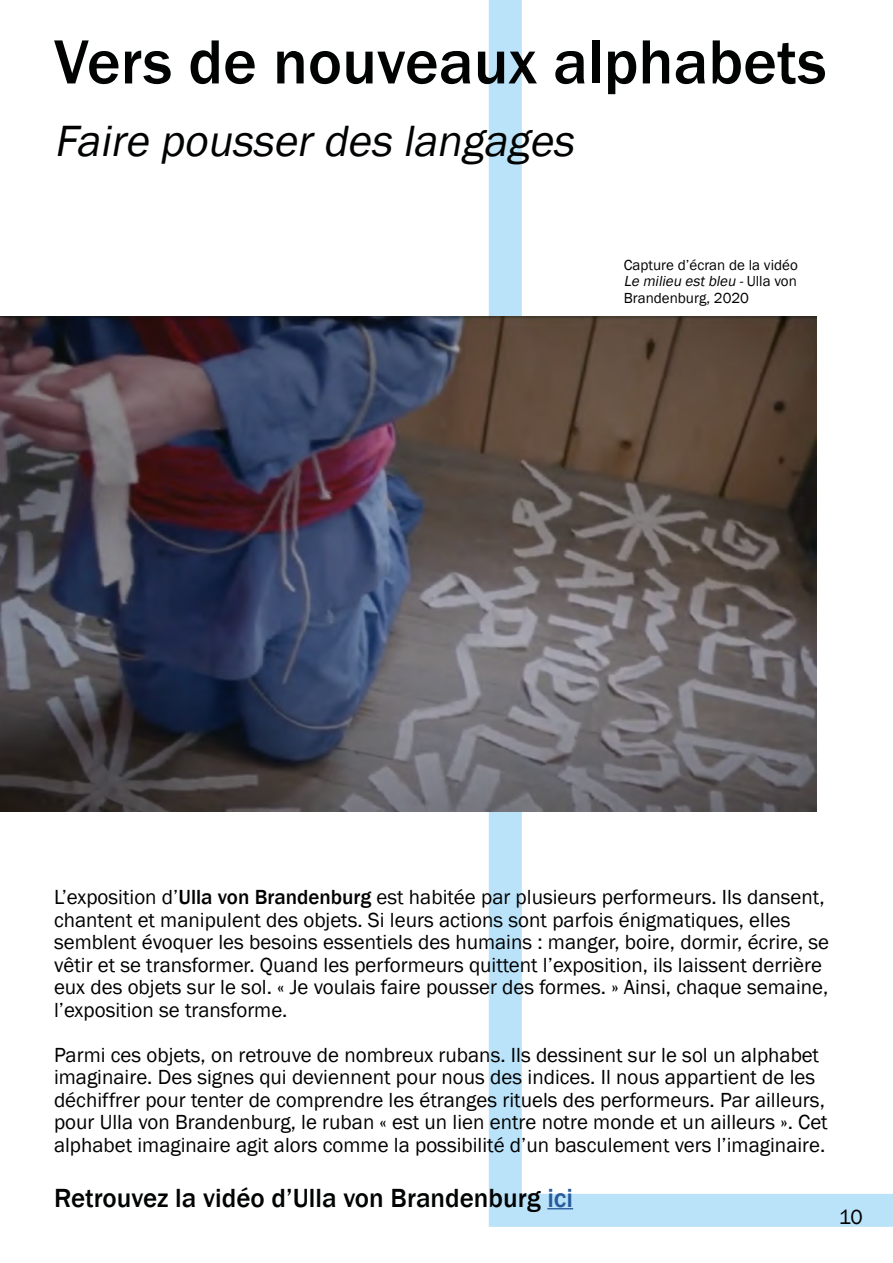
<style>
.page{position:relative;width:893px;height:1263px;background:#fff}
.page>*{position:absolute;margin:0;border:0;box-sizing:border-box;transform-origin:0 0}
.t1{font:500 64.5px "Franklin Gothic";color:#010202}
.t2{font:italic 45px "Franklin Gothic";color:#010202}
.t3{font:500 27px "Franklin Gothic";color:#010202}
.t4{font:21px/22.5px "Franklin Gothic";color:#000}
.t5{font:15px/16.5px "Franklin Gothic";color:#000;text-align:justify}
.s1{font-style:italic}
.s2{font-weight:500}
.s3{color:#275b9b}
</style>
<div class="page">
<svg style="left:489px;top:0;width:404px;height:1227px"></svg>
<img style="left:0;top:316px;width:816px;height:495px">
<svg style="left:547px;top:1208px;width:26px;height:1px"></svg>
<h1 class="t1" style="left:54px;top:22px;width:774px">Vers de nouveaux alphabets</h1>
<h2 class="t2" style="left:54px;top:113px;width:531px">Faire pousserdes langages</h2>
<p class="t5" style="left:624px;top:257px;width:175px">Capture d’écran de la vidéo <span class="s1">Le milieu estbleu -</span>U l l a vo n Brandenburg, 2020</p>
<p class="t4" style="left:54px;top:886px;width:777px">L’exposition d’<span class="s2">Ulla von Brandenburg</span> est habitée par plusieurs performeurs. Ils dansent, chantent et manipulent des objets. Si leurs actions sont parfois énigmatiques, elles semblent évoquer les besoins essentiels des humains : manger, boire, dormir, écrire, se vêtir et se transformer. Quand les performeurs quittent l’exposition, ils laissent derrière eux des objets sur le sol. « Je voulais faire pousser des formes. » Ainsi, chaque semaine, l’exposition se transforme.</p>
<p class="t4" style="left:54px;top:1044px;width:775px">Parmi ces objets, on retrouve de nombreux rubans. Ils dessinent sur le sol un alphabet imaginaire. Des signes qui deviennent pour nous des indices. Il nous appartient de les déchiffrer pour tenter de comprendre les étranges rituels des performeurs. Par ailleurs, pour Ulla von Brandenburg, le ruban « est un lien entre notre monde et un ailleurs ». Cet alphabet imaginaire agit alors comme la possibilité d’un basculement vers l’imaginaire.</p>
<p class="t3" style="left:54px;top:1181px;width:521px">Retrouvez la vidéo d’Ulla von Brandenburg <span class="s3">ici</span></p>
<p class="t4" style="left:839px;top:1206px;width:25px">10</p>
</div>
